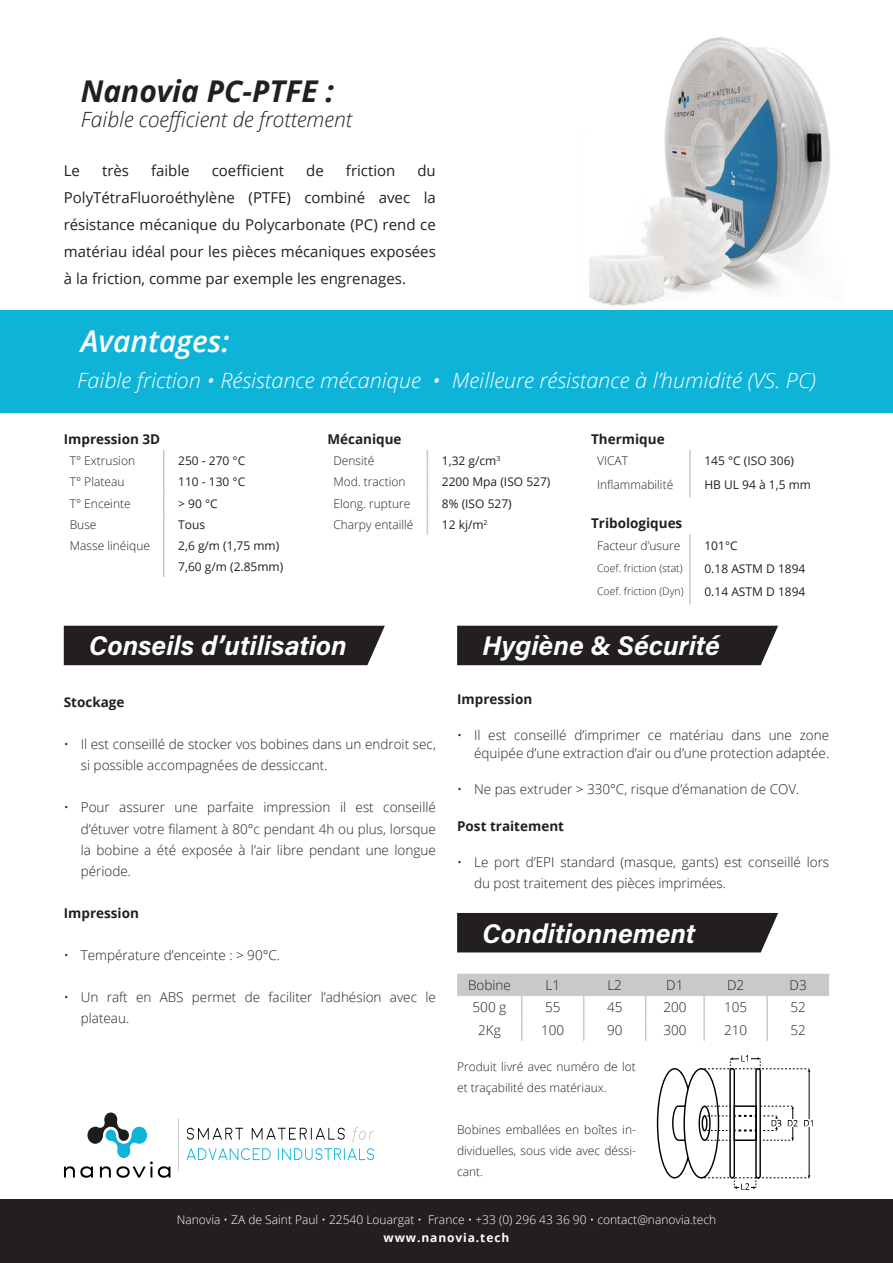
<style>
.page{position:relative;width:893px;height:1263px;background:#fff}
.page>*{position:absolute;margin:0;border:0;box-sizing:border-box;transform-origin:0 0}
.t1{font:italic 700 30px "Open Sans";color:#231f20}
.t2{font:italic 600 30px "Open Sans";color:#fff}
.t3{font:27px "Acumin Variable Concept";color:#fff}
.t4{font:italic 300 21px "Open Sans";color:#fff}
.t5{font:italic 300 21px "Open Sans";color:#231f20}
.t6{font:15px/27px "Open Sans";color:#231f20;text-align:justify}
.t7{font:300 13.5px/21px "Open Sans";color:#231f20}
.t8{font:700 13.5px "Open Sans";color:#231f20}
.t9{font:300 12px/21px "Open Sans";color:#231f20}
.t10{font:12px "Open Sans";color:#231f20}
.t11{font:300 12px "Open Sans";color:#fff}
.t12{font:700 12px "Open Sans";letter-spacing:.075em;color:#fff}
.t13{font:300 10.5px "Open Sans";color:#231f20}
</style>
<div class="page">
<img style="left:589px;top:37px;width:241px;height:269px">
<svg style="left:187px;top:1128px;width:56px;height:12px"></svg>
<svg style="left:252px;top:1128px;width:93px;height:12px"></svg>
<svg style="left:352px;top:1127px;width:22px;height:15px"></svg>
<svg style="left:187px;top:1148px;width:84px;height:12px"></svg>
<svg style="left:278px;top:1148px;width:96px;height:12px"></svg>
<hr style="left:178px;top:1118px;width:1px;height:53px;background:#c9c9c9">
<svg style="left:64px;top:1112px;width:106px;height:66px"></svg>
<div style="left:0;top:310px;width:893px;height:102px;background:#0eb3d8"></div>
<div style="left:0;top:1199px;width:893px;height:64px;background:#231f20"></div>
<div style="left:64px;top:626px;width:321px;height:39px;background:#231f20"></div>
<svg style="left:427px;top:450px;width:1px;height:85px"></svg>
<hr style="left:689px;top:450px;width:2px;height:24px;background:#c9c9c9">
<hr style="left:689px;top:474px;width:2px;height:23px;background:#c9c9c9">
<div style="left:457px;top:626px;width:321px;height:39px;background:#231f20"></div>
<svg style="left:457px;top:974px;width:372px;height:67px"></svg>
<hr style="left:703px;top:1018px;width:2px;height:23px;background:#c9c9c9">
<hr style="left:766px;top:1018px;width:2px;height:23px;background:#c9c9c9">
<svg style="left:656px;top:1068px;width:34px;height:111px"></svg>
<div style="left:698px;top:1105px;width:13px;height:36px;border:1px solid #000;border-radius:50%"></div>
<div style="left:702px;top:1115px;width:6px;height:16px;border:1px solid #000;border-radius:50%"></div>
<div style="left:729px;top:1068px;width:6px;height:110px;border:1px solid #000;border-radius:2px"></div>
<div style="left:755px;top:1068px;width:6px;height:111px;border:1px solid #000;border-radius:2px"></div>
<div style="left:734px;top:1105px;width:23px;height:36px;border:1px solid #000"></div>
<svg style="left:705px;top:1106px;width:25px;height:1px"></svg>
<svg style="left:705px;top:1140px;width:25px;height:1px"></svg>
<hr style="left:792px;top:1108px;width:1px;height:30px;background:#000">
<svg style="left:760px;top:1106px;width:34px;height:3px"></svg>
<svg style="left:760px;top:1138px;width:34px;height:3px"></svg>
<hr style="left:809px;top:1071px;width:1px;height:105px;background:#000">
<svg style="left:701px;top:1055px;width:109px;height:16px"></svg>
<svg style="left:701px;top:1175px;width:109px;height:15px"></svg>
<div style="left:769px;top:1119px;width:48px;height:8px;background:#fff"></div>
<svg style="left:804px;top:1120px;width:9px;height:6px"></svg>
<svg style="left:788px;top:1120px;width:9px;height:6px"></svg>
<svg style="left:705px;top:1115px;width:76px;height:16px"></svg>
<div style="left:457px;top:913px;width:321px;height:39px;background:#231f20"></div>
<svg style="left:163px;top:450px;width:1px;height:85px"></svg>
<hr style="left:163px;top:535px;width:1px;height:42px;background:#c9c9c9">
<hr style="left:689px;top:534px;width:2px;height:24px;background:#c9c9c9">
<hr style="left:689px;top:558px;width:2px;height:23px;background:#c9c9c9">
<hr style="left:689px;top:581px;width:2px;height:23px;background:#c9c9c9">
<p class="t1" style="left:81px;top:70px;width:255px">Nanovia PC-PTFE :</p>
<p class="t5" style="left:81px;top:105px;width:273px">Faible coefficient de frottement</p>
<p class="t6" style="left:64px;top:157px;width:18px">Le</p>
<p class="t6" style="left:102px;top:157px;width:28px">très</p>
<p class="t6" style="left:151px;top:157px;width:40px">faible</p>
<p class="t6" style="left:212px;top:157px;width:74px">coefficient</p>
<p class="t6" style="left:306px;top:157px;width:19px">de</p>
<p class="t6" style="left:346px;top:157px;width:51px">friction</p>
<p class="t6" style="left:64px;top:157px;width:374px;text-indent:354px">du PolyTétraFluoroéthylène (PTFE) combiné avec la résistance mécanique du Polycarbonate (PC) rend ce matériau idéal pour les pièces mécaniques exposées à la friction, comme par exemple les engrenages.</p>
<p class="t2" style="left:81px;top:320px;width:150px">Avantages:</p>
<p class="t4" style="left:77px;top:365px;width:740px">Faible friction • Résistance mécanique • Meilleure résistance à l’humidité (VS. PC)</p>
<p class="t8" style="left:64px;top:430px;width:98px">Impression 3D</p>
<p class="t9" style="left:70px;top:450px;width:67px">T° Extrusion</p>
<p class="t10" style="left:178px;top:453px;width:69px">250 - 270 °C</p>
<p class="t9" style="left:70px;top:471px;width:56px">T° Plateau</p>
<p class="t10" style="left:178px;top:474px;width:69px">110 - 130 °C</p>
<p class="t9" style="left:70px;top:492px;width:62px">T° Enceinte</p>
<p class="t10" style="left:178px;top:495px;width:41px">&gt; 90 °C</p>
<p class="t9" style="left:70px;top:514px;width:28px">Buse</p>
<p class="t10" style="left:178px;top:516px;width:28px">Tous</p>
<p class="t9" style="left:70px;top:535px;width:82px">Masse linéique</p>
<p class="t10" style="left:178px;top:537px;width:103px">2,6 g/m (1,75 mm)</p>
<p class="t10" style="left:178px;top:558px;width:107px">7,60 g/m (2.85mm)</p>
<p class="t8" style="left:327px;top:430px;width:76px">Mécanique</p>
<p class="t9" style="left:333px;top:450px;width:43px">Densité</p>
<p class="t10" style="left:442px;top:453px;width:60px">1,32 g/cm<sup>3</sup></p>
<p class="t9" style="left:333px;top:471px;width:74px">Mod. traction</p>
<p class="t10" style="left:442px;top:474px;width:110px">2200 Mpa (ISO 527)</p>
<p class="t9" style="left:333px;top:492px;width:78px">Elong. rupture</p>
<p class="t10" style="left:442px;top:495px;width:71px">8% (ISO 527)</p>
<p class="t9" style="left:333px;top:514px;width:82px">Charpy entaillé</p>
<p class="t10" style="left:442px;top:516px;width:47px">12 kj/m<sup>2</sup></p>
<p class="t8" style="left:591px;top:430px;width:75px">Thermique</p>
<p class="t9" style="left:597px;top:450px;width:32px">VICAT</p>
<p class="t10" style="left:704px;top:453px;width:91px">145 °C (ISO 306)</p>
<p class="t9" style="left:597px;top:474px;width:78px">Inflammabilité</p>
<p class="t10" style="left:704px;top:477px;width:108px">HB UL 94 à 1,5 mm</p>
<p class="t8" style="left:591px;top:514px;width:93px">Tribologiques</p>
<p class="t9" style="left:597px;top:534px;width:85px">Facteur d’usure</p>
<p class="t10" style="left:704px;top:537px;width:35px">101°C</p>
<p class="t13" style="left:597px;top:561px;width:87px">Coef. friction (stat)</p>
<p class="t10" style="left:704px;top:560px;width:103px">0.18 ASTM D 1894</p>
<p class="t13" style="left:597px;top:584px;width:88px">Coef. friction (Dyn)</p>
<p class="t10" style="left:704px;top:584px;width:103px">0.14 ASTM D 1894</p>
<p class="t3" style="left:89px;top:627px;width:259px">Conseils d’utilisation</p>
<p class="t8" style="left:64px;top:693px;width:62px">Stockage</p>
<p class="t7" style="left:81px;top:734px;width:357px;text-indent:-17px">• Il est conseillé de stocker vos bobines dans un endroit sec, si possible accompagnées de dessiccant.</p>
<p class="t7" style="left:81px;top:797px;width:357px;text-align:justify;text-indent:-17px">• Pour assurer une parfaite impression il est conseillé d’étuver votre filament à 80°c pendant 4h ou plus, lorsque la bobine a été exposée à l’air libre pendant une longue période.</p>
<p class="t8" style="left:64px;top:903px;width:77px">Impression</p>
<p class="t7" style="left:64px;top:944px;width:218px">• Température d’enceinte : &gt; 90°C.</p>
<p class="t7" style="left:81px;top:986px;width:357px;text-indent:-17px">• Un raft en ABS permet de faciliter l’adhésion avec le plateau.</p>
<p class="t3" style="left:483px;top:627px;width:239px">Hygiène &amp; Sécurité</p>
<p class="t8" style="left:457px;top:690px;width:77px">Impression</p>
<p class="t7" style="left:457px;top:726px;width:374px;line-height:18px;text-align:right">• Il est conseillé d’imprimer ce matériau dans une zone équipée d’une extraction d’air ou d’une protection adaptée.</p>
<p class="t7" style="left:457px;top:779px;width:344px">• Ne pas extruder &gt; 330°C, risque d’émanation de COV.</p>
<p class="t8" style="left:457px;top:816px;width:108px">Post traitement</p>
<p class="t7" style="left:474px;top:850px;width:357px;line-height:21.6px;text-indent:-17px">• Le port d’EPI standard (masque, gants) est conseillé lors du post traitement des pièces imprimées.</p>
<p class="t3" style="left:483px;top:915px;width:214px">Conditionnement</p>
<p class="t7" style="left:468px;top:974px;width:44px">Bobine</p>
<p class="t7" style="left:545px;top:974px;width:16px">L1</p>
<p class="t7" style="left:607px;top:974px;width:16px">L2</p>
<p class="t7" style="left:666px;top:974px;width:19px">D1</p>
<p class="t7" style="left:727px;top:974px;width:19px">D2</p>
<p class="t7" style="left:790px;top:974px;width:19px">D3</p>
<p class="t7" style="left:473px;top:997px;width:35px">500 g</p>
<p class="t7" style="left:545px;top:997px;width:17px">55</p>
<p class="t7" style="left:607px;top:997px;width:17px">45</p>
<p class="t7" style="left:663px;top:997px;width:25px">200</p>
<p class="t7" style="left:724px;top:997px;width:25px">105</p>
<p class="t7" style="left:790px;top:997px;width:17px">52</p>
<p class="t7" style="left:478px;top:1019px;width:24px">2Kg</p>
<p class="t7" style="left:541px;top:1019px;width:25px">100</p>
<p class="t7" style="left:607px;top:1019px;width:17px">90</p>
<p class="t7" style="left:663px;top:1019px;width:25px">300</p>
<p class="t7" style="left:724px;top:1019px;width:25px">210</p>
<p class="t7" style="left:790px;top:1019px;width:17px">52</p>
<p class="t9" style="left:457px;top:1056px;width:180px">Produit livré avec numéro de lot et traçabilité des matériaux.</p>
<p class="t9" style="left:457px;top:1119px;width:180px;text-align:justify">Bobines emballées en boîtes in&shy;dividuelles, sous vide avec déssi&shy;cant.</p>
<p class="t11" style="left:177px;top:1211px;width:541px">Nanovia • ZA de Saint Paul • 22540 Louargat • France • +33 (0) 296 43 36 90 • contact@nanovia.tech</p>
<p class="t12" style="left:384px;top:1229px;width:127px">www.nanovia.tech</p>
</div>
